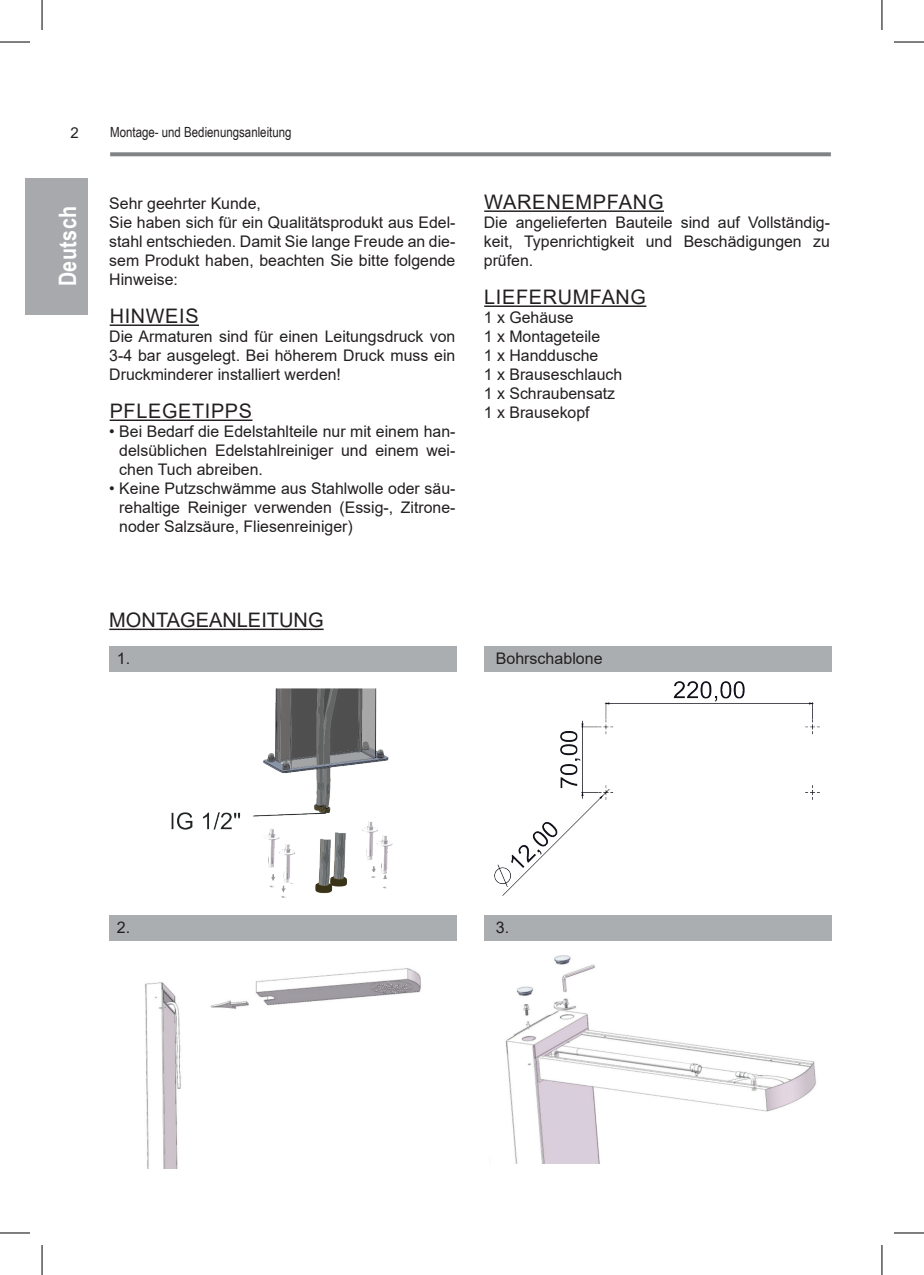
<style>
.page{position:relative;width:924px;height:1275px;background:#fff}
.page>*{position:absolute;margin:0;border:0;box-sizing:border-box;transform-origin:0 0}
.t1{font:700 24px "Arial Narrow";letter-spacing:.02em;color:#fff}
.t2{font:20px "Arial";letter-spacing:.035em;color:#231f20}
.t3{font:20px "Arial";color:#231f20}
.t4{font:16px/19px "Arial";color:#231f20;text-align:justify}
.t5{font:15px "Arial";color:#231f20}
.t6{font:14px "Arial Narrow";color:#231f20}
</style>
<div class="page">
<svg style="left:110px;top:152px;width:720px;height:4px;background:#898b8e"></svg>
<hr style="left:110px;top:324px;width:89px;height:2px;background:#231f20">
<hr style="left:110px;top:419px;width:142px;height:2px;background:#231f20">
<hr style="left:484px;top:210px;width:179px;height:2px;background:#231f20">
<hr style="left:484px;top:305px;width:162px;height:2px;background:#231f20">
<div style="left:25px;top:178px;width:62px;height:136px;background:#a8a9ad"></div>
<hr style="left:109px;top:628px;width:214px;height:2px;background:#231f20">
<img style="left:171px;top:688px;width:222px;height:209px">
<div style="left:109px;top:646px;width:347px;height:26px;background:#abaeb0"></div>
<div style="left:128px;top:681px;width:109px;height:43px;background:#fff"></div>
<img style="left:494px;top:681px;width:325px;height:215px">
<div style="left:484px;top:646px;width:346px;height:26px;background:#abaeb0"></div>
<img style="left:145px;top:968px;width:276px;height:200px">
<div style="left:109px;top:915px;width:347px;height:26px;background:#abaeb0"></div>
<img style="left:489px;top:955px;width:327px;height:209px">
<div style="left:484px;top:915px;width:346px;height:26px;background:#abaeb0"></div>
<hr style="left:0;top:42px;width:30px;height:1px;background:#000">
<hr style="left:893px;top:42px;width:30px;height:1px;background:#000">
<hr style="left:0;top:1232px;width:30px;height:1px;background:#000">
<hr style="left:893px;top:1232px;width:30px;height:1px;background:#000">
<hr style="left:42px;top:0;width:1px;height:30px;background:#000">
<hr style="left:42px;top:1245px;width:1px;height:30px;background:#000">
<hr style="left:881px;top:0;width:1px;height:30px;background:#000">
<hr style="left:881px;top:1245px;width:1px;height:30px;background:#000">
<p class="t5" style="left:70px;top:122px;width:10px">2</p>
<h1 class="t1" style="left:49px;top:286px;width:82px;rotate:-90deg">Deutsch</h1>
<p class="t6" style="left:110px;top:122px;width:183px">Montage- und Bedienungsanleitung</p>
<p class="t4" style="left:109px;top:194px;width:347px;text-align:left">Sehr geehrter Kunde,<br>Sie haben sich für ein Qualitätsprodukt aus Edel&shy;stahl entschieden. Damit Sie lange Freude an die&shy;sem Produkt haben, beachten Sie bitte folgende Hinweise:</p>
<p class="t2" style="left:110px;top:302px;width:90px">HINWEIS</p>
<p class="t4" style="left:109px;top:327px;width:347px">Die Armaturen sind für einen Leitungsdruck von 3-4 bar ausgelegt. Bei höherem Druck muss ein Druckminderer installiert werden!</p>
<p class="t2" style="left:110px;top:397px;width:144px">PFLEGETIPPS</p>
<p class="t4" style="left:119px;top:422px;width:337px;text-indent:-10px">• Bei Bedarf die Edelstahlteile nur mit einem han&shy;delsüblichen Edelstahlreiniger und einem wei&shy;chen Tuch abreiben.</p>
<p class="t4" style="left:119px;top:479px;width:337px;text-indent:-10px">• Keine Putzschwämme aus Stahlwolle oder säu&shy;rehaltige Reiniger verwenden (Essig-, Zitrone&shy;noder Salzsäure, Fliesenreiniger)</p>
<p class="t2" style="left:484px;top:188px;width:181px">WARENEMPFANG</p>
<p class="t4" style="left:483px;top:213px;width:347px">Die angelieferten Bauteile sind auf Vollständig&shy;keit, Typenrichtigkeit und Beschädigungen zu prüfen.</p>
<p class="t2" style="left:484px;top:283px;width:163px">LIEFERUMFANG</p>
<p class="t4" style="left:483px;top:308px;width:140px;text-align:left">1 x Gehäuse<br>1 x Montageteile<br>1 x Handdusche<br>1 x Brauseschlauch<br>1 x Schraubensatz<br>1 x Brausekopf</p>
<p class="t3" style="left:109px;top:606px;width:216px">MONTAGEANLEITUNG</p>
<p class="t4" style="left:117px;top:648px;width:15px">1.</p>
<p class="t4" style="left:495px;top:648px;width:108px">Bohrschablone</p>
<p class="t4" style="left:117px;top:917px;width:15px">2.</p>
<p class="t4" style="left:495px;top:917px;width:15px">3.</p>
</div>
